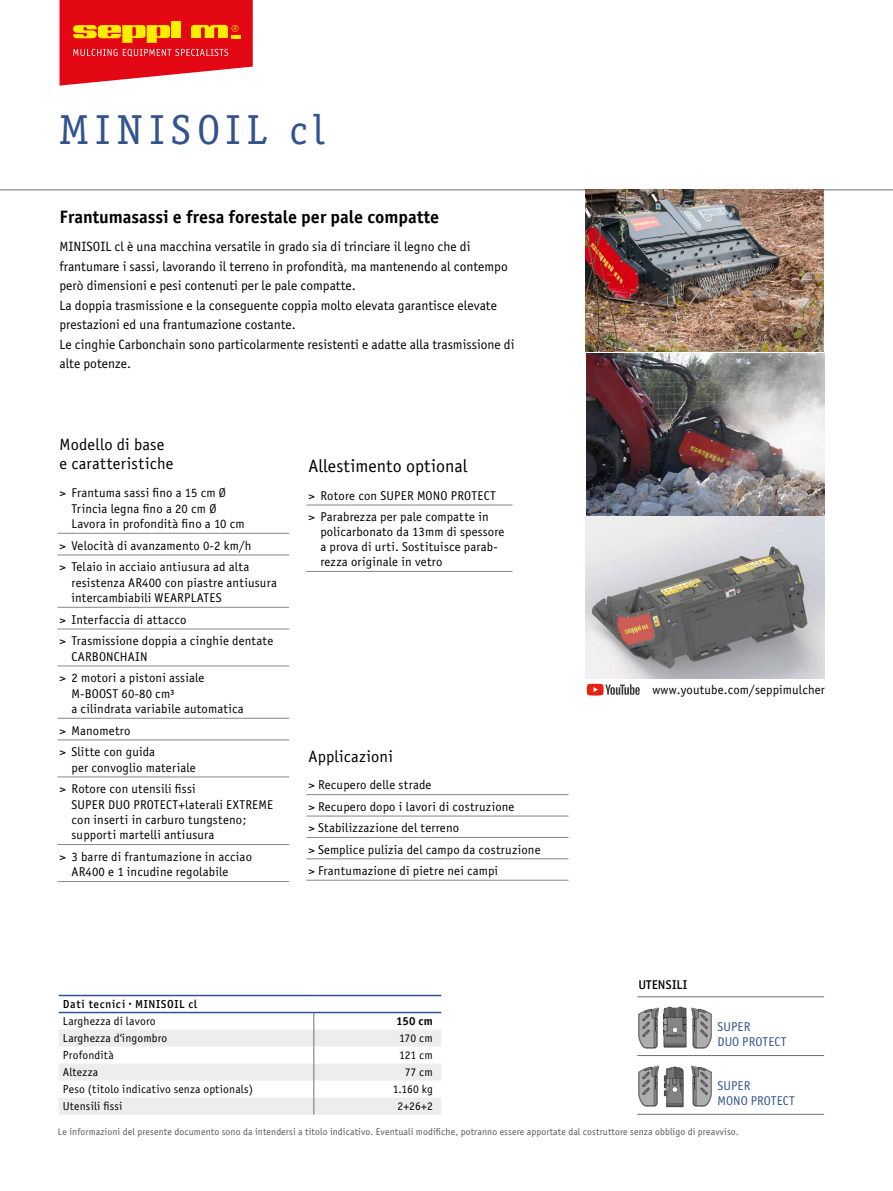
<style>
.page{position:relative;width:893px;height:1191px;background:#fff}
.page>*{position:absolute;margin:0;border:0;box-sizing:border-box;transform-origin:0 0}
.t1{font:42px "Officina Serif ITC";letter-spacing:.165em;color:#32538d}
.t2{font:18px "Officina Sans Bold ITC";color:#000}
.t3{font:18px "Officina Sans Book ITC";color:#000}
.t4{font:16.5px/19.5px "Officina Sans Book ITC";letter-spacing:.01em;color:#000}
.t5{font:13.5px/19.5px "Officina Sans Book ITC";color:#000}
.t6{font:12.75px/15.3px "Officina Sans Book ITC";letter-spacing:.01em;color:#000}
.t7{font:12.75px/15.3px "Officina Sans Book ITC";color:#32538d}
.t8{font:12.75px "Officina Sans Medium ITC";color:#000}
.t9{font:11.7px "Officina Sans Book ITC";letter-spacing:.01em;color:#000}
.t10{font:11.7px "Officina Sans Medium ITC";letter-spacing:.05em;color:#000}
.t11{font:11.7px "Officina Sans Bold ITC";color:#000}
.t12{font:9.75px "Officina Sans Book ITC";letter-spacing:.01em;color:#575756}
</style>
<div class="page">
<hr style="left:0;top:190px;width:893px;height:1px;background:#706f6f">
<svg style="left:60px;top:0;width:193px;height:86px;background:#e93f30"></svg>
<img style="left:586px;top:353px;width:238px;height:162px">
<img style="left:586px;top:190px;width:238px;height:161px">
<hr style="left:637px;top:1114px;width:187px;height:1px;background:#706f6f">
<hr style="left:637px;top:1055px;width:187px;height:1px;background:#706f6f">
<svg style="left:587px;top:684px;width:53px;height:11px"></svg>
<img style="left:637px;top:1065px;width:22px;height:49px">
<img style="left:689px;top:1065px;width:27px;height:49px">
<img style="left:664px;top:1006px;width:18px;height:42px">
<hr style="left:637px;top:996px;width:187px;height:1px;background:#706f6f">
<img style="left:638px;top:1007px;width:21px;height:42px">
<img style="left:682px;top:1007px;width:30px;height:42px">
<img style="left:663px;top:1066px;width:26px;height:48px">
<img style="left:586px;top:517px;width:238px;height:161px">
<hr style="left:57px;top:533px;width:232px;height:1px;background:#878787">
<hr style="left:57px;top:555px;width:232px;height:1px;background:#878787">
<hr style="left:57px;top:607px;width:232px;height:1px;background:#878787">
<hr style="left:57px;top:628px;width:232px;height:1px;background:#878787">
<hr style="left:57px;top:665px;width:232px;height:1px;background:#878787">
<hr style="left:57px;top:718px;width:232px;height:1px;background:#878787">
<hr style="left:57px;top:739px;width:232px;height:1px;background:#878787">
<hr style="left:57px;top:776px;width:232px;height:1px;background:#878787">
<hr style="left:57px;top:844px;width:232px;height:1px;background:#878787">
<hr style="left:57px;top:881px;width:232px;height:1px;background:#878787">
<hr style="left:306px;top:505px;width:206px;height:1px;background:#878787">
<hr style="left:306px;top:571px;width:206px;height:1px;background:#878787">
<svg style="left:59px;top:1013px;width:382px;height:101px"></svg>
<hr style="left:59px;top:994px;width:255px;height:2px;background:#32538d">
<hr style="left:314px;top:994px;width:127px;height:2px;background:#32538d">
<hr style="left:59px;top:1011px;width:255px;height:2px;background:#32538d">
<hr style="left:314px;top:1011px;width:127px;height:2px;background:#32538d">
<hr style="left:306px;top:794px;width:262px;height:1px;background:#878787">
<hr style="left:306px;top:815px;width:262px;height:1px;background:#878787">
<hr style="left:306px;top:837px;width:262px;height:1px;background:#878787">
<hr style="left:306px;top:858px;width:262px;height:1px;background:#878787">
<hr style="left:306px;top:880px;width:262px;height:1px;background:#878787">
<h1 class="t1" style="left:59px;top:103px;width:267px">MINISOIL cl</h1>
<h2 class="t2" style="left:60px;top:204px;width:381px">Frantumasassi e fresa forestale per pale compatte</h2>
<p class="t5" style="left:60px;top:236px;width:456px">MINISOIL cl è una macchina versatile in grado sia di trinciare il legno che di frantumare i sassi, lavorando il terreno in profondità, ma mantenendo al contempo però dimensioni e pesi contenuti per le pale compatte.<br>La doppia trasmissione e la conseguente coppia molto elevata garantisce elevate prestazioni ed una frantumazione costante.<br>Le cinghie Carbonchain sono particolarmente resistenti e adatte alla trasmissione di alte potenze.</p>
<p class="t4" style="left:60px;top:434px;width:116px">Modello di base e caratteristiche</p>
<p class="t6" style="left:72px;top:485px;width:175px;text-indent:-12px">&gt; Frantuma sassi fino a 15 cm Ø<br>Trincia legna fino a 20 cm Ø<br>Lavora in profondità fino a 10 cm</p>
<p class="t6" style="left:60px;top:534px;width:193px;line-height:21.6px">&gt; Velocità di avanzamento 0-2 km/h &gt; Telaio in acciaio antiusura ad alta</p>
<p class="t6" style="left:72px;top:574px;width:207px">resistenza AR400 con piastre antiusura intercambiabili WEARPLATES</p>
<p class="t6" style="left:60px;top:608px;width:215px;line-height:21.8px">&gt; Interfaccia di attacco<br>&gt; Trasmissione doppia a cinghie dentate</p>
<p class="t6" style="left:60px;top:645px;width:147px;line-height:21.8px;text-indent:12px">CARBONCHAIN<br>&gt; 2 motori a pistoni assiale</p>
<p class="t6" style="left:72px;top:685px;width:174px">M-BOOST 60-80 cm³<br>a cilindrata variabile automatica</p>
<p class="t6" style="left:60px;top:719px;width:97px;line-height:21.6px">&gt; Manometro<br>&gt; Slitte con guida</p>
<p class="t6" style="left:60px;top:756px;width:138px;line-height:21.8px;text-align:right">per convoglio materiale<br>&gt; Rotore con utensili fissi</p>
<p class="t6" style="left:72px;top:796px;width:203px">SUPER DUO PROTECT+laterali EXTREME con inserti in carburo tungsteno; supporti martelli antiusura</p>
<p class="t6" style="left:72px;top:848px;width:182px;text-indent:-12px">&gt; 3 barre di frantumazione in acciao<br>AR400 e 1 incudine regolabile</p>
<h2 class="t3" style="left:308px;top:454px;width:160px">Allestimento optional</h2>
<p class="t6" style="left:308px;top:484px;width:189px;line-height:21.5px">&gt; Rotore con SUPER MONO PROTECT &gt; Parabrezza per pale compatte in</p>
<p class="t6" style="left:320px;top:524px;width:186px">policarbonato da 13mm di spessore a prova di urti. Sostituisce parab&shy;rezza originale in vetro</p>
<p class="t4" style="left:308px;top:745px;width:86px">Applicazioni</p>
<p class="t6" style="left:308px;top:774px;width:234px;line-height:21.5px">&gt; Recupero delle strade<br>&gt; Recupero dopo i lavori di costruzione<br>&gt; Stabilizzazione del terreno<br>&gt; Semplice pulizia del campo da costruzione &gt; Frantumazione di pietre nei campi</p>
<p class="t10" style="left:63px;top:996px;width:136px">Dati tecnici · MINISOIL cl</p>
<p class="t9" style="left:63px;top:1013px;width:94px">Larghezza di lavoro</p>
<p class="t11" style="left:396px;top:1013px;width:38px">150 cm</p>
<p class="t9" style="left:63px;top:1030px;width:106px">Larghezza d‘ingombro</p>
<p class="t9" style="left:399px;top:1030px;width:35px">170 cm</p>
<p class="t9" style="left:63px;top:1047px;width:52px">Profondità</p>
<p class="t9" style="left:399px;top:1047px;width:35px">121 cm</p>
<p class="t9" style="left:63px;top:1064px;width:37px">Altezza</p>
<p class="t9" style="left:405px;top:1064px;width:30px">77 cm</p>
<p class="t9" style="left:63px;top:1081px;width:192px">Peso (titolo indicativo senza optionals)</p>
<p class="t9" style="left:393px;top:1081px;width:41px">1.160 kg</p>
<p class="t9" style="left:63px;top:1098px;width:61px">Utensili fissi</p>
<p class="t9" style="left:397px;top:1098px;width:37px">2+26+2</p>
<p class="t6" style="left:652px;top:682px;width:174px">www.youtube.com/seppimulcher</p>
<p class="t8" style="left:638px;top:975px;width:50px">UTENSILI</p>
<p class="t7" style="left:718px;top:1018px;width:71px">SUPER<br>DUO PROTECT</p>
<p class="t7" style="left:718px;top:1077px;width:79px">SUPER<br>MONO PROTECT</p>
<p class="t12" style="left:58px;top:1125px;width:682px">Le informazioni del presente documento sono da intendersi a titolo indicativo. Eventuali modifiche, potranno essere apportate dal costruttore senza obbligo di preavviso.</p>
</div>
